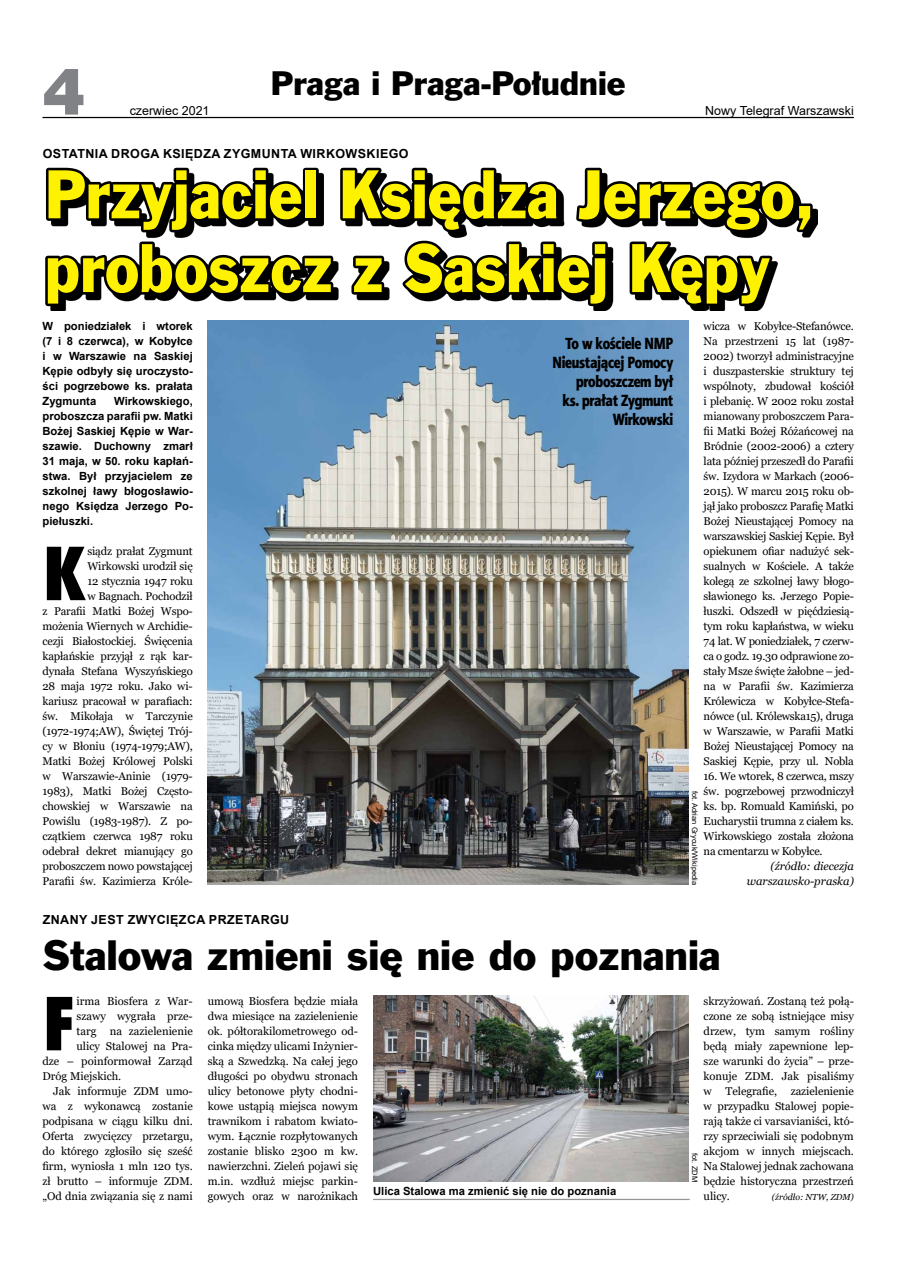
<style>
.page{position:relative;width:900px;height:1276px;background:#fff}
.page>*{position:absolute;margin:0;border:0;box-sizing:border-box;transform-origin:0 0}
.t1{font:800 70.88px "Fujiyama";color:#000}
.t2{font:65px "Swis 721 Blk EU";color:#808285}
.t3{font:62.88px/73.8px "Frank Goth EU";color:#fff200;scale:.89 1}
.t4{font:38.75px "Frank Goth EU";color:#000}
.t5{font:31px "Frank Goth EU";color:#000}
.t6{font:16.25px/18.8px "Aerton Cnd TTEFN Black";letter-spacing:-.015em;color:#000;text-align:right}
.t7{font:700 12.5px "Arial";letter-spacing:.035em;color:#000}
.t8{font:12.5px "Arial";color:#000}
.t9{font:11.25px/15px "Georgia";letter-spacing:-.015em;color:#000;text-align:justify}
.t10{font:700 11.25px/15px "Arial";color:#000;text-align:justify}
.t11{font:italic 11.25px/15px "Georgia";color:#000;text-align:right}
.t12{font:italic 8.75px "Georgia";color:#000}
.t13{font:7.5px "Arial";color:#000}
</style>
<div class="page">
<hr style="left:43px;top:117px;width:811px;height:1px;background:#000">
<svg style="left:45px;top:167px;width:770px;height:143px"></svg>
<img style="left:373px;top:996px;width:316px;height:185px">
<hr style="left:373px;top:1198px;width:317px;height:2px;background:#939598">
<img style="left:208px;top:321px;width:481px;height:564px">
<h2 class="t2" style="left:43px;top:50px;width:44px">4</h2>
<h3 class="t5" style="left:271px;top:64px;width:356px">Praga i Praga-Południe</h3>
<p class="t8" style="left:130px;top:102px;width:81px">czerwiec 2021</p>
<p class="t8" style="left:705px;top:102px;width:150px">Nowy Telegraf Warszawski</p>
<p class="t7" style="left:43px;top:144px;width:367px">Ostatn ia droga księdza Zyg munta Wirkowskieg o</p>
<h3 class="t3" style="left:45px;top:163px;width:866px">Przyjaciel Księdza Jerzego, proboszcz z Saskiej Kępy</h3>
<p class="t10" style="left:43px;top:319px;width:152px">W poniedziałek i wtorek (7 i 8 czerwca), w Kobyłce i w Warszawie na Saskiej Kępie odbyły się uroczysto&shy;ści pogrzebowe ks. prałata Zygmunta</p>
<p class="t10" style="left:43px;top:394px;width:152px;text-indent:72px">Wirkowskiego, proboszcza parafii pw. Matki Bożej Saskiej Kępie w War&shy;szawie. Duchowny zmarł 31 maja, w 50. roku kapłań&shy;stwa. Był przyjacielem ze szkolnej ławy błogosławio&shy;nego Księdza Jerzego Po&shy;piełuszki.</p>
<h1 class="t1" style="left:43px;top:526px;width:46px">K</h1>
<p class="t9" style="left:43px;top:544px;width:152px;text-align:right">siądz prałat Zygmunt<br>Wirkowski urodził się<br>12 stycznia 1947 roku<br>w Bagnach. Pochodził<br>z Parafii Matki Bożej Wspo&shy;możenia Wiernych w Archidie&shy;cezji Białostockiej. Święcenia kapłańskie przyjął z rąk kar&shy;dynała Stefana Wyszyńskiego<br>28 maja 1972 roku. Jako wi&shy;kariusz pracował w parafiach: św. Mikołaja w Tarczynie (1972-1974;AW), Świętej Trój&shy;cy w Błoniu (1974-1979;AW),<br>Matki Bożej Królowej Polski w Warszawie-Aninie (1979-<br>1983), Matki Bożej Często&shy;chowskiej w Warszawie na<br>Powiślu (1983-1987). Z po&shy;czątkiem czerwca 1987 roku odebrał dekret mianujący go proboszczem nowo powstającej<br>Parafii św. Kazimierza Króle-</p>
<p class="t7" style="left:43px;top:910px;width:248px">Znany jest zwycięzca przetarg u</p>
<h3 class="t6" style="left:553px;top:334px;width:122px">To w kościele NMP<br>Nieustającej Pomocy proboszczem był<br>ks. prałat Zygmunt<br>Wirkowski</h3>
<p class="t9" style="left:704px;top:319px;width:152px">wicza w Kobyłce-Stefanówce.<br>Na przestrzeni 15 lat (1987- 2002) tworzył administracyjne i duszpasterskie struktury tej wspólnoty, zbudował kościół i plebanię. W 2002 roku został mianowany proboszczem Para&shy;fii Matki Bożej Różańcowej na Bródnie (2002-2006) a cztery lata później przeszedł do Parafii św. Izydora w Markach (2006- 2015). W marcu 2015 roku ob&shy;jął jako proboszcz Parafię Matki Bożej Nieustającej Pomocy na warszawskiej Saskiej Kępie. Był opiekunem ofiar nadużyć sek&shy;sualnych w Kościele. A także kolegą ze szkolnej ławy błogo&shy;sławionego ks. Jerzego Popie&shy;łuszki. Odszedł w pięćdziesią&shy;tym roku kapłaństwa, w wieku 74 lat. W poniedziałek, 7 czerw&shy;ca o godz. 19.30 odprawione zo&shy;stały Msze święte żałobne – jed&shy;na w Parafii św. Kazimierza Królewicza w Kobyłce-Stefa&shy;nówce (ul. Królewska15), druga w Warszawie, w Parafii Matki Bożej Nieustającej Pomocy na Saskiej Kępie, przy ul. Nobla</p>
<p class="t9" style="left:704px;top:769px;width:152px">16. We wtorek, 8 czerwca, mszy św. pogrzebowej przwodniczył ks. bp. Romuald Kamiński, po Eucharystii trumna z ciałem ks.<br>Wirkowskiego została złożona na cmentarzu w Kobyłce.</p>
<p class="t11" style="left:747px;top:858px;width:109px">(źródło: diecezja warszawsko-praska)</p>
<p class="t13" style="left:700px;top:790px;width:96px;rotate:90deg">fot. Adrian Grycuk/Wikipedia</p>
<h3 class="t4" style="left:43px;top:932px;width:680px">Stalowa zmieni się nie do poznania</h3>
<h1 class="t1" style="left:43px;top:976px;width:36px">F</h1>
<p class="t9" style="left:77px;top:994px;width:118px">irma Biosfera z War-</p>
<p class="t9" style="left:77px;top:1009px;width:118px">szawy wygrała prze-</p>
<p class="t9" style="left:77px;top:1024px;width:118px">targ na zazielenienie</p>
<p class="t9" style="left:77px;top:1039px;width:118px">ulicy Stalowej na Pra-</p>
<p class="t9" style="left:42px;top:1054px;width:152px">dze – poinformował Zarząd</p>
<p class="t9" style="left:42px;top:1069px;width:80px">Dróg Miejskich.</p>
<p class="t9" style="left:53px;top:1084px;width:141px">Jak informuje ZDM umo-</p>
<p class="t9" style="left:42px;top:1099px;width:152px">wa z wykonawcą zostanie</p>
<p class="t9" style="left:42px;top:1114px;width:152px">podpisana w ciągu kilku dni.</p>
<p class="t9" style="left:42px;top:1129px;width:152px">Oferta zwycięzcy przetargu,</p>
<p class="t9" style="left:42px;top:1144px;width:152px">do którego zgłosiło się sześć</p>
<p class="t9" style="left:42px;top:1159px;width:152px">firm, wyniosła 1 mln 120 tys.</p>
<p class="t9" style="left:42px;top:1174px;width:152px">zł brutto – informuje ZDM.</p>
<p class="t9" style="left:42px;top:1189px;width:152px">„Od dnia związania się z nami</p>
<p class="t9" style="left:208px;top:994px;width:152px">umową Biosfera będzie miała dwa miesiące na zazielenienie ok. półtorakilometrowego od&shy;cinka między ulicami Inżynier&shy;ską a Szwedzką. Na całej jego długości po obydwu stronach ulicy betonowe płyty chodni&shy;kowe ustąpią miejsca nowym trawnikom i rabatom kwiato&shy;wym. Łącznie rozpłytowanych zostanie blisko 2300 m kw. nawierzchni. Zieleń pojawi się m.in. wzdłuż miejsc parkin&shy;gowych oraz w narożnikach</p>
<p class="t9" style="left:704px;top:994px;width:152px">skrzyżowań. Zostaną też połą&shy;czone ze sobą istniejące misy drzew, tym samym rośliny będą miały zapewnione lep&shy;sze warunki do życia” – prze&shy;konuje ZDM. Jak pisaliśmy w Telegrafie, zazielenienie w przypadku Stalowej popie&shy;rają także ci varsavianiści, któ&shy;rzy sprzeciwiali się podobnym akcjom w innych miejscach.<br>Na Stalowej jednak zachowana będzie historyczna przestrzeń ulicy.</p>
<p class="t13" style="left:700px;top:1153px;width:30px;rotate:90deg">fot. ZDM</p>
<p class="t10" style="left:373px;top:1184px;width:245px">Ulica Stalowa ma zmienić się nie do poznania</p>
<p class="t12" style="left:772px;top:1191px;width:83px">(źródło: NTW, ZDM)</p>
</div>
